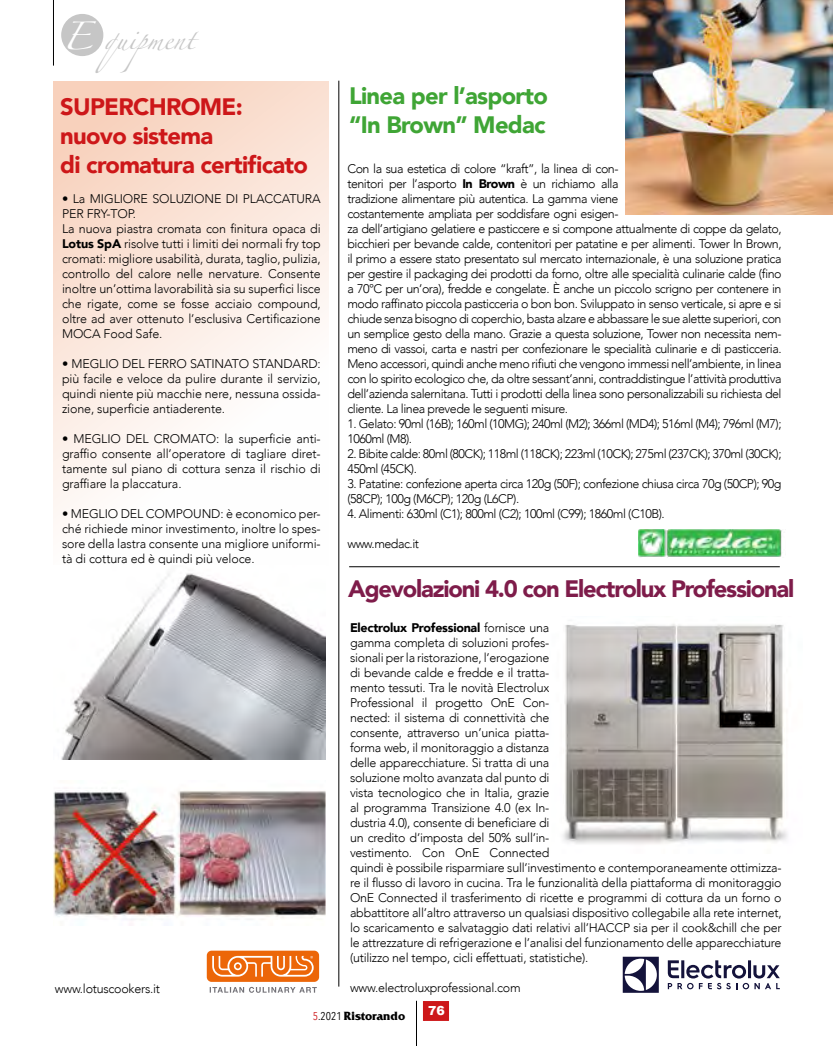
<style>
.page{position:relative;width:833px;height:1046px;background:#fff}
.page>*{position:absolute;margin:0;border:0;box-sizing:border-box;transform-origin:0 0}
.t1{font:900 23.75px/28.8px "Avenir";letter-spacing:-.03em;color:#cd1719}
.t2{font:900 23.75px "Avenir";letter-spacing:-.05em;color:#7e1c4a}
.t3{font:900 23.75px/28.8px "Avenir";letter-spacing:-.03em;color:#3fa535}
.t4{font:18.75px "Zapfino";color:#c6c6c6}
.t5{font:300 12.5px/15px "Avenir";letter-spacing:-.02em;color:#000;text-align:justify}
.t6{font:300 12.5px/15px "Avenir";letter-spacing:-.04em;color:#000}
.t7{font:700 12.5px "Friz Quadrata";color:#000}
.t8{font:900 12.5px "Arial";color:#fff}
.s1{font-size:25px;color:#fff}
.s2{font-weight:900}
.s3{font-family:"Avenir Next Condensed";font-weight:400;font-size:11.25px;color:#cd1719}
.s4{font-family:"Avenir Next Condensed";font-weight:400;font-size:11.25px}
</style>
<div class="page">
<div style="left:423px;top:1000px;width:26px;height:20px;background:#cd1719;border:1px solid #cd1719"></div>
<hr style="left:416px;top:1000px;width:1px;height:45px;background:#000">
<div style="left:61px;top:14px;width:42px;height:42px;background:#c6c6c6;border-radius:50%"></div>
<hr style="left:53px;top:0;width:1px;height:66px;background:#000">
<svg style="left:53px;top:81px;width:276px;height:438px"></svg>
<hr style="left:349px;top:566px;width:431px;height:1px;background:#000">
<hr style="left:338px;top:81px;width:1px;height:905px;background:#000">
<img style="left:625px;top:0;width:208px;height:214px">
<img style="left:563px;top:624px;width:225px;height:220px">
<img style="left:53px;top:790px;width:273px;height:130px">
<svg style="left:204px;top:947px;width:118px;height:37px"></svg>
<div style="left:207px;top:950px;width:112px;height:31px;background:#ec6608;border-radius:5px"></div>
<svg style="left:212px;top:955px;width:102px;height:21px"></svg>
<svg style="left:210px;top:986px;width:107px;height:6px"></svg>
<img style="left:61px;top:573px;width:265px;height:186px">
<img style="left:639px;top:529px;width:143px;height:28px">
<svg style="left:623px;top:956px;width:36px;height:36px"></svg>
<svg style="left:668px;top:960px;width:112px;height:29px"></svg>
<h2 class="t4" style="left:62px;top:32px;width:134px"><span class="s1">E</span> quipment</h2>
<h1 class="t1" style="left:60px;top:92px;width:249px">SUPERCHROME: nuovo sistema<br>di cromatura certificato</h1>
<p class="t5" style="left:62px;top:191px;width:260px;text-align:left">• La MIGLIORE SOLUZIONE DI PLACCATURA PER FRY-TOP.<br>La nuova piastra cromata con finitura opaca di <span class="s2">Lotus SpA</span> risolve tutti i limiti dei normali fry top cromati: migliore usabilità, durata, taglio, pulizia, controllo del calore nelle nervature. Consente inoltre un’ottima lavorabilità sia su superfici lisce che rigate, come se fosse acciaio compound, oltre ad aver ottenuto l’esclusiva Certificazione MOCA Food Safe.</p>
<p class="t5" style="left:62px;top:356px;width:260px">• MEGLIO DEL FERRO SATINATO STANDARD: più facile e veloce da pulire durante il servizio, quindi niente più macchie nere, nessuna ossida&shy;zione, superficie antiaderente.</p>
<p class="t5" style="left:62px;top:431px;width:260px">• MEGLIO DEL CROMATO: la superficie anti&shy;graffio consente all’operatore di tagliare diret&shy;tamente sul piano di cottura senza il rischio di graffiare la placcatura.</p>
<p class="t5" style="left:62px;top:506px;width:260px">• MEGLIO DEL COMPOUND: è economico per&shy;ché richiede minor investimento, inoltre lo spes&shy;sore della lastra consente una migliore uniformi&shy;tà di cottura ed è quindi più veloce.</p>
<h1 class="t3" style="left:349px;top:81px;width:200px">Linea per l’asporto “In Brown” Medac</h1>
<p class="t6" style="left:347px;top:161px;width:436px">Con la sua estetica di colore “kraft”, la linea di con-<br>tenitori per l’asporto <span class="s2">In Brown</span> è un richiamo alla<br>tradizione alimentare più autentica. La gamma viene<br>costantemente ampliata per soddisfare ogni esigen-<br>za dell’artigiano gelatiere e pasticcere e si compone attualmente di coppe da gelato, bicchieri per bevande calde, contenitori per patatine e per alimenti. Tower In Brown, il primo a essere stato presentato sul mercato internazionale, è una soluzione pratica per gestire il packaging dei prodotti da forno, oltre alle specialità culinarie calde (fino a 70°C per un’ora), fredde e congelate. È anche un piccolo scrigno per contenere in modo raffinato piccola pasticceria o bon bon. Sviluppato in senso verticale, si apre e si chiude senza bisogno di coperchio, basta alzare e abbassare le sue alette superiori, con un semplice gesto della mano. Grazie a questa soluzione, Tower non necessita nem&shy;meno di vassoi, carta e nastri per confezionare le specialità culinarie e di pasticceria.<br>Meno accessori, quindi anche meno rifiuti che vengono immessi nell’ambiente, in linea con lo spirito ecologico che, da oltre sessant’anni, contraddistingue l’attività produttiva dell’azienda salernitana. Tutti i prodotti della linea sono personalizzabili su richiesta del cliente. La linea prevede le seguenti misure.</p>
<p class="t6" style="left:347px;top:416px;width:436px">1. Gelato: 90ml (16B); 160ml (10MG); 240ml (M2); 366ml (MD4); 516ml (M4); 796ml (M7);<br>1060ml (M8).</p>
<p class="t6" style="left:347px;top:446px;width:436px">2. Bibite calde: 80ml (80CK); 118ml (118CK); 223ml (10CK); 275ml (237CK); 370ml (30CK);<br>450ml (45CK).</p>
<p class="t6" style="left:347px;top:476px;width:436px">3. Patatine: confezione aperta circa 120g (50F); confezione chiusa circa 70g (50CP); 90g (58CP); 100g (M6CP); 120g (L6CP).</p>
<p class="t6" style="left:347px;top:506px;width:319px">4. Alimenti: 630ml (C1); 800ml (C2); 100ml (C99); 1860ml (C10B).</p>
<p class="t6" style="left:347px;top:536px;width:73px">www.medac.it</p>
<h1 class="t2" style="left:348px;top:568px;width:447px">Agevolazioni 4.0 con Electrolux Professional</h1>
<p class="t5" style="left:350px;top:620px;width:433px;text-align:left"><span class="s2">Electrolux Professional</span> fornisce una<br>gamma completa di soluzioni profes-<br>sionali per la ristorazione, l’erogazione<br>di bevande calde e fredde e il tratta-<br>mento tessuti. Tra le novità Electrolux<br>Professional il progetto OnE Con-<br>nected: il sistema di connettività che<br>consente, attraverso un’unica piatta-<br>forma web, il monitoraggio a distanza<br>delle apparecchiature. Si tratta di una<br>soluzione molto avanzata dal punto di<br>vista tecnologico che in Italia, grazie<br>al programma Transizione 4.0 (ex In-<br>dustria 4.0), consente di beneficiare di<br>un credito d’imposta del 50% sull’in-<br>vestimento. Con OnE Connected<br>quindi è possibile risparmiare sull’investimento e contemporaneamente ottimizza&shy;re il flusso di lavoro in cucina. Tra le funzionalità della piattaforma di monitoraggio OnE Connected il trasferimento di ricette e programmi di cottura da un forno o abbattitore all’altro attraverso un qualsiasi dispositivo collegabile alla rete internet, lo scaricamento e salvataggio dati relativi all’HACCP sia per il cook&amp;chill che per le attrezzature di refrigerazione e l’analisi del funzionamento delle apparecchiature (utilizzo nel tempo, cicli effettuati, statistiche).</p>
<p class="t5" style="left:55px;top:980px;width:107px">www.lotuscookers.it</p>
<p class="t5" style="left:350px;top:980px;width:172px">www.electroluxprofessional.com</p>
<p class="t7" style="left:313px;top:1008px;width:94px"><span class="s3">5</span><span class="s4">.2021</span> Ristorando</p>
<p class="t8" style="left:428px;top:1001px;width:18px">76</p>
</div>
